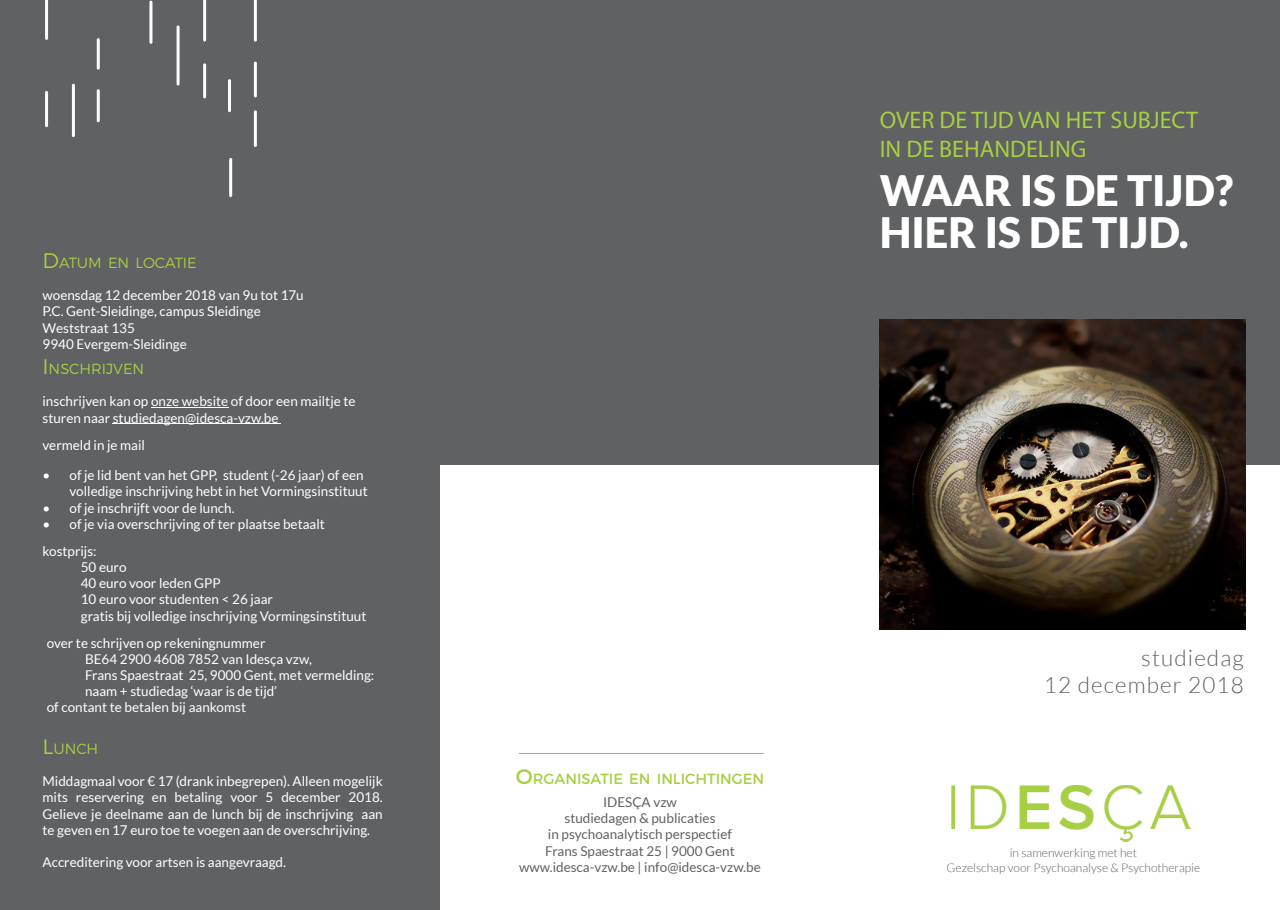
<style>
.page{position:relative;width:1280px;height:910px;background:#fff}
.page>*{position:absolute;margin:0;border:0;box-sizing:border-box;transform-origin:0 0}
.t1{font:900 42px/42px "Lato";color:#fff}
.t2{font:24px/28.8px "Myriad Pro";color:#a7cf43}
.t3{font:300 22.5px/27px "Lato";letter-spacing:.05em;color:#5f6162;text-align:right}
.t4{font:300 14.7px "Montserrat";color:#a7cf43}
.t5{font:14.7px "Montserrat";color:#a7cf43}
.t6{font:13.5px/16.2px "Lato";color:#fff}
.t7{font:13.5px/16.2px "Lato";color:#5f6162;text-align:center}
.t8{font:300 12px/14.4px "Lato";color:#5f6162;text-align:center}
.s1{font-size:21px}
</style>
<div class="page">
<div style="left:429px;top:0;width:851px;height:465px;background:#5f6162"></div>
<div style="left:0;top:0;width:439px;height:910px;background:#5f6162"></div>
<img style="left:951px;top:785px;width:239px;height:56px">
<hr style="left:519px;top:753px;width:245px;height:1px;background:#8a8c90">
<hr style="left:229px;top:158px;width:3px;height:39px;background:#fff;border-radius:2px">
<hr style="left:177px;top:25px;width:3px;height:60px;background:#fff;border-radius:2px">
<hr style="left:149px;top:1px;width:3px;height:43px;background:#fff;border-radius:2px">
<svg style="left:45px;top:0;width:3px;height:40px"></svg>
<hr style="left:45px;top:91px;width:3px;height:36px;background:#fff;border-radius:2px">
<hr style="left:72px;top:84px;width:3px;height:53px;background:#fff;border-radius:2px">
<hr style="left:97px;top:89px;width:3px;height:33px;background:#fff;border-radius:2px">
<hr style="left:97px;top:38px;width:3px;height:32px;background:#fff;border-radius:2px">
<hr style="left:203px;top:63px;width:3px;height:35px;background:#fff;border-radius:2px">
<svg style="left:203px;top:0;width:3px;height:42px"></svg>
<svg style="left:254px;top:0;width:3px;height:42px"></svg>
<hr style="left:228px;top:79px;width:3px;height:33px;background:#fff;border-radius:2px">
<hr style="left:254px;top:62px;width:3px;height:35px;background:#fff;border-radius:2px">
<hr style="left:254px;top:110px;width:3px;height:37px;background:#fff;border-radius:2px">
<img style="left:880px;top:320px;width:366px;height:309px">
<hr style="left:151px;top:407px;width:77px;height:1px;background:#fff">
<hr style="left:113px;top:423px;width:168px;height:1px;background:#fff">
<p class="t4" style="left:43px;top:251px;width:156px"><span class="s1">D</span>ATUM EN LOCATIE</p>
<p class="t6" style="left:43px;top:287px;width:263px">woensdag 12 december 2018 van 9u tot 17u<br>P.C. Gent-Sleidinge, campus Sleidinge<br>Weststraat 135<br>9940 Evergem-Sleidinge</p>
<p class="t4" style="left:43px;top:357px;width:103px"><span class="s1">I</span>NSCHRIJVEN</p>
<p class="t6" style="left:43px;top:393px;width:315px">inschrijven kan op onze website of door een mailtje te sturen naar studiedagen@idesca-vzw.be</p>
<p class="t6" style="left:43px;top:436px;width:104px">vermeld in je mail</p>
<p class="t6" style="left:43px;top:467px;width:327px;text-align:right">• of je lid bent van het GPP, student (-26 jaar) of een volledige inschrijving hebt in het Vormingsinstituut</p>
<p class="t6" style="left:43px;top:499px;width:194px">• of je inschrijft voor de lunch.</p>
<p class="t6" style="left:43px;top:510px;width:284px;line-height:27px">• of je via overschrijving of ter plaatse betaalt kostprijs:</p>
<p class="t6" style="left:81px;top:559px;width:287px">50 euro<br>40 euro voor leden GPP<br>10 euro voor studenten &lt; 26 jaar<br>gratis bij volledige inschrijving Vormingsinstituut</p>
<p class="t6" style="left:47px;top:634px;width:220px">over te schrijven op rekeningnummer</p>
<p class="t6" style="left:85px;top:651px;width:228px">BE64 2900 4608 7852 van Idesça vzw,</p>
<p class="t6" style="left:85px;top:667px;width:291px">Frans Spaestraat 25, 9000 Gent, met vermelding:</p>
<p class="t6" style="left:85px;top:683px;width:194px">naam + studiedag ‘waar is de tijd’</p>
<p class="t6" style="left:47px;top:699px;width:201px">of contant te betalen bij aankomst</p>
<p class="t4" style="left:43px;top:737px;width:57px"><span class="s1">L</span>UNCH</p>
<p class="t6" style="left:43px;top:773px;width:342px;text-align:justify">Middagmaal voor € 17 (drank inbegrepen). Alleen mogelijk mits reservering en betaling voor 5 december 2018.<br>Gelieve je deelname aan de lunch bij de inschrijving aan te geven en 17 euro toe te voegen aan de overschrijving.</p>
<p class="t6" style="left:43px;top:854px;width:245px">Accreditering voor artsen is aangevraagd.</p>
<h2 class="t2" style="left:880px;top:105px;width:320px">OVER DE TIJD VAN HET SUBJECT<br>IN DE BEHANDELING</h2>
<h1 class="t1" style="left:880px;top:169px;width:355px">WAAR IS DE TIJD?<br>HIER IS DE TIJD.</h1>
<p class="t5" style="left:516px;top:767px;width:250px"><span class="s1">O</span>RGANISATIE EN INLICHTINGEN</p>
<p class="t7" style="left:519px;top:794px;width:243px">IDESÇA vzw<br>studiedagen &amp; publicaties<br>in psychoanalytisch perspectief<br>Frans Spaestraat 25 | 9000 Gent www.idesca-vzw.be | info@idesca-vzw.be</p>
<h3 class="t3" style="left:1044px;top:644px;width:201px">studiedag<br>12 december 2018</h3>
<p class="t8" style="left:946px;top:846px;width:255px">in samenwerking met het<br>Gezelschap voor Psychoanalyse &amp; Psychotherapie</p>
</div>
